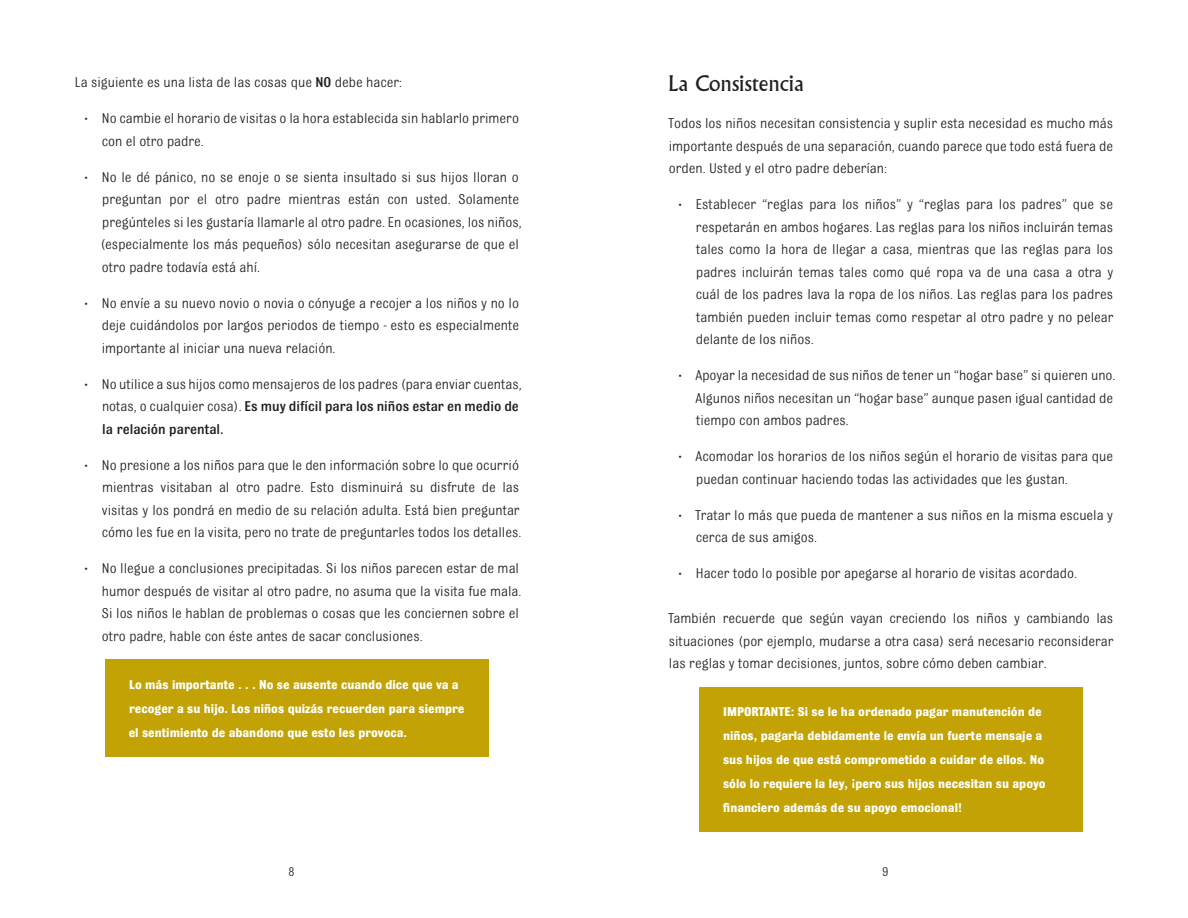
<style>
.page{position:relative;width:1188px;height:918px;background:#fff}
.page>*{position:absolute;margin:0;border:0;box-sizing:border-box;transform-origin:0 0}
.Chapter_titles{font:21px "Albertus";color:#231f20}
.text{font:15px/22.5px "Bulldog";color:#231f20}
.boxes{font:700 13.5px/24px "Bulldog";color:#fff}
.t1{font:13.5px "Bulldog";color:#231f20}
.s1{font-weight:500}
.s2{font-size:12px}
</style>
<div class="page">
<div style="left:105px;top:660px;width:384px;height:97px;background:#c2a205"></div>
<div style="left:699px;top:687px;width:384px;height:145px;background:#c2a205"></div>
<p class="text" style="left:75px;top:71px;width:329px">La siguiente es una lista de las cosas que <span class="s1">NO</span> debe hacer:</p>
<p class="text" style="left:102px;top:107px;width:419px;text-indent:-17px"><span class="s2">•</span> No cambie el horario de visitas o la hora establecida sin hablarlo primero con el otro padre.</p>
<p class="text" style="left:100px;top:166px;width:423px;text-indent:-16px"><span class="s2">•</span> No le dé pánico, no se enoje o se sienta insultado si sus hijos lloran o preguntan por el otro padre mientras están con usted. Solamente pregúnteles si les gustaría llamarle al otro padre. En ocasiones, los niños, (especialmente los más pequeños) sólo necesitan asegurarse de que el otro padre todavía está ahí.</p>
<p class="text" style="left:102px;top:292px;width:419px;text-align:justify;text-indent:-17px"><span class="s2">•</span> No envíe a su nuevo novio o novia o cónyuge a recojer a los niños y no lo deje cuidándolos por largos periodos de tiempo - esto es especialmente importante al iniciar una nueva relación.</p>
<p class="text" style="left:102px;top:373px;width:421px;text-indent:-17px"><span class="s2">•</span> No utilice a sus hijos como mensajeros de los padres (para enviar cuentas, notas, o cualquier cosa). <span class="s1">Es muy difícil para los niños estar en medio de la relación parental.</span></p>
<p class="text" style="left:102px;top:454px;width:421px;text-indent:-17px"><span class="s2">•</span> No presione a los niños para que le den información sobre lo que ocurrió mientras visitaban al otro padre. Esto disminuirá su disfrute de las visitas y los pondrá en medio de su relación adulta. Está bien preguntar cómo les fue en la visita, pero no trate de preguntarles todos los detalles.</p>
<p class="text" style="left:102px;top:557px;width:421px;text-indent:-17px"><span class="s2">•</span> No llegue a conclusiones precipitadas. Si los niños parecen estar de mal humor después de visitar al otro padre, no asuma que la visita fue mala.<br>Si los niños le hablan de problemas o cosas que les conciernen sobre el otro padre, hable con éste antes de sacar conclusiones.</p>
<p class="boxes" style="left:129px;top:672px;width:337px">Lo más importante . . . No se ausente cuando dice que va a recoger a su hijo. Los niños quizás recuerden para siempre el sentimiento de abandono que esto les provoca.</p>
<p class="Chapter_titles" style="left:668px;top:71px;width:137px">La Consistencia</p>
<p class="text" style="left:668px;top:112px;width:447px;text-align:justify">Todos los niños necesitan consistencia y suplir esta necesidad es mucho más importante después de una separación, cuando parece que todo está fuera de orden. Usted y el otro padre deberían:</p>
<p class="text" style="left:696px;top:193px;width:419px;text-align:justify;text-indent:-17px"><span class="s2">•</span> Establecer “reglas para los niños” y “reglas para los padres” que se respetarán en ambos hogares. Las reglas para los niños incluirán temas tales como la hora de llegar a casa, mientras que las reglas para los padres incluirán temas tales como qué ropa va de una casa a otra y cuál de los padres lava la ropa de los niños. Las reglas para los padres también pueden incluir temas como respetar al otro padre y no pelear delante de los niños.</p>
<p class="text" style="left:695px;top:364px;width:422px;text-indent:-17px"><span class="s2">•</span> Apoyar la necesidad de sus niños de tener un “hogar base” si quieren uno.<br>Algunos niños necesitan un “hogar base” aunque pasen igual cantidad de tiempo con ambos padres.</p>
<p class="text" style="left:696px;top:445px;width:418px;text-indent:-17px"><span class="s2">•</span> Acomodar los horarios de los niños según el horario de visitas para que puedan continuar haciendo todas las actividades que les gustan.</p>
<p class="text" style="left:696px;top:503px;width:419px;text-indent:-17px"><span class="s2">•</span> Tratar lo más que pueda de mantener a sus niños en la misma escuela y cerca de sus amigos.</p>
<p class="text" style="left:679px;top:562px;width:400px"><span class="s2">•</span> Hacer todo lo posible por apegarse al horario de visitas acordado.</p>
<p class="text" style="left:668px;top:607px;width:447px;text-align:justify">También recuerde que según vayan creciendo los niños y cambiando las situaciones (por ejemplo, mudarse a otra casa) será necesario reconsiderar las reglas y tomar decisiones, juntos, sobre cómo deben cambiar.</p>
<p class="boxes" style="left:723px;top:700px;width:324px">IMPORTANTE: Si se le ha ordenado pagar manutención de niños, pagarla debidamente le envía un fuerte mensaje a sus hijos de que está comprometido a cuidar de ellos. No sólo lo requiere la ley, ¡pero sus hijos necesitan su apoyo financiero además de su apoyo emocional!</p>
<p class="t1" style="left:288px;top:865px;width:8px">8</p>
<p class="t1" style="left:882px;top:865px;width:8px">9</p>
</div>
